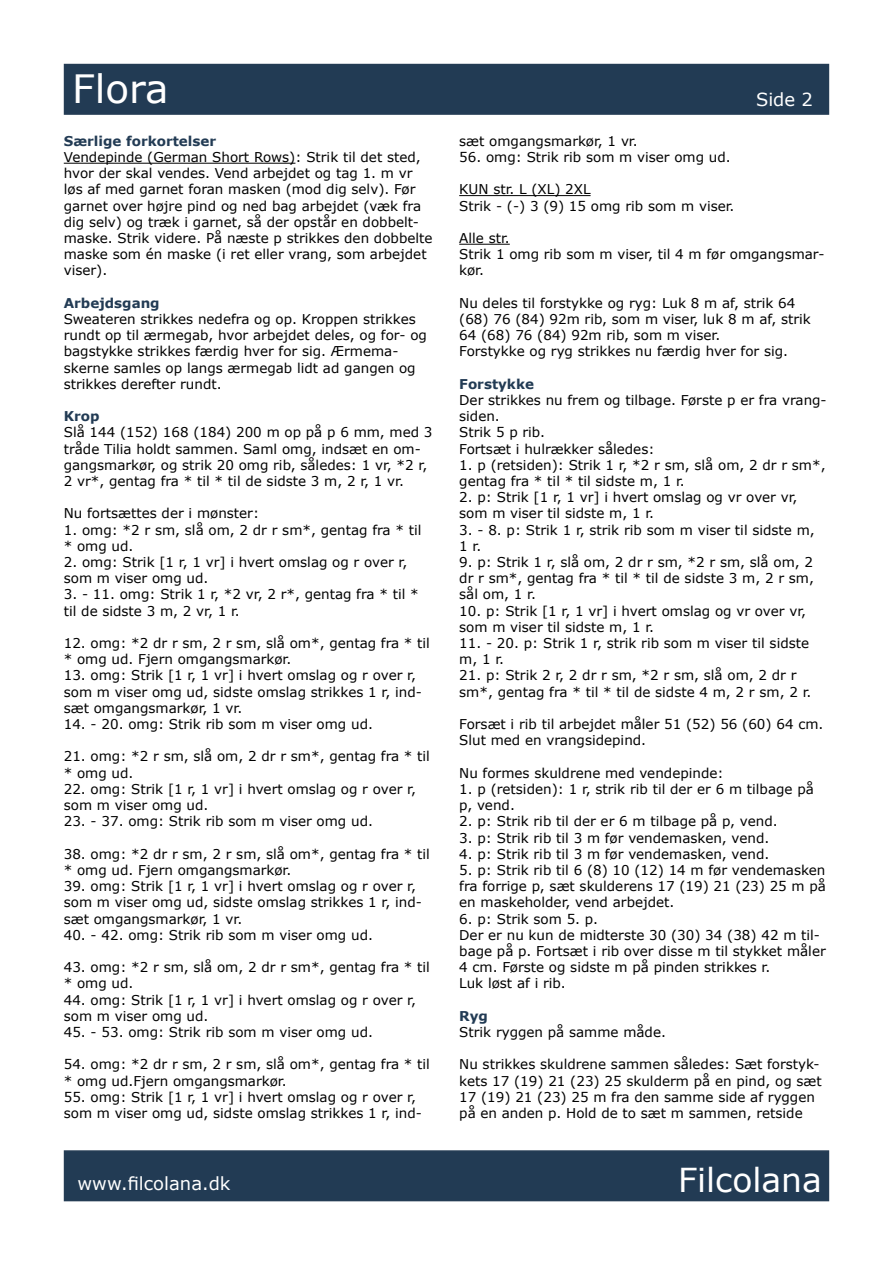
<style>
.page{position:relative;width:893px;height:1263px;background:#fff}
.page>*{position:absolute;margin:0;border:0;box-sizing:border-box;transform-origin:0 0}
.t1{font:39px "Verdana";color:#fff}
.t2{font:33px "Verdana";color:#fff}
.t3{font:18px "Verdana";color:#fff}
.t4{font:13.5px/16.2px "Verdana";color:#000}
.t5{font:700 13.5px "Verdana";color:#223b54}
</style>
<div class="page">
<div style="left:64px;top:64px;width:765px;height:51px;background:#223b54;border:2px solid #243c54"></div>
<div style="left:64px;top:1150px;width:765px;height:51px;background:#223b54;border:2px solid #243c54"></div>
<hr style="left:64px;top:163px;width:231px;height:1px;background:#000">
<hr style="left:459px;top:195px;width:132px;height:1px;background:#000">
<hr style="left:459px;top:244px;width:51px;height:1px;background:#000">
<h1 class="t1" style="left:72px;top:62px;width:98px">Flora</h1>
<p class="t5" style="left:64px;top:131px;width:154px">Særlige forkortelser</p>
<p class="t4" style="left:64px;top:149px;width:370px">Vendepinde (German Short Rows): Strik til det sted, hvor der skal vendes. Vend arbejdet og tag 1. m vr løs af med garnet foran masken (mod dig selv). Før garnet over højre pind og ned bag arbejdet (væk fra dig selv) og træk i garnet, så der opstår en dobbelt&shy;maske. Strik videre. På næste p strikkes den dobbelte maske som én maske (i ret eller vrang, som arbejdet viser).</p>
<p class="t5" style="left:64px;top:293px;width:97px">Arbejdsgang</p>
<p class="t4" style="left:64px;top:311px;width:365px">Sweateren strikkes nedefra og op. Kroppen strikkes rundt op til ærmegab, hvor arbejdet deles, og for- og bagstykke strikkes færdig hver for sig. Ærmema&shy;skerne samles op langs ærmegab lidt ad gangen og strikkes derefter rundt.</p>
<p class="t5" style="left:64px;top:407px;width:37px">Krop</p>
<p class="t4" style="left:64px;top:424px;width:370px">Slå 144 (152) 168 (184) 200 m op på p 6 mm, med 3 tråde Tilia holdt sammen. Saml omg, indsæt en om&shy;gangsmarkør, og strik 20 omg rib, således: 1 vr, *2 r, 2 vr*, gentag fra * til * til de sidste 3 m, 2 r, 1 vr.</p>
<p class="t4" style="left:64px;top:505px;width:197px">Nu fortsættes der i mønster:</p>
<p class="t4" style="left:64px;top:521px;width:359px">1. omg: *2 r sm, slå om, 2 dr r sm*, gentag fra * til * omg ud.</p>
<p class="t4" style="left:64px;top:554px;width:345px">2. omg: Strik [1 r, 1 vr] i hvert omslag og r over r, som m viser omg ud.</p>
<p class="t4" style="left:64px;top:586px;width:356px">3. - 11. omg: Strik 1 r, *2 vr, 2 r*, gentag fra * til * til de sidste 3 m, 2 vr, 1 r.</p>
<p class="t4" style="left:64px;top:635px;width:368px">12. omg: *2 dr r sm, 2 r sm, slå om*, gentag fra * til * omg ud. Fjern omgangsmarkør.</p>
<p class="t4" style="left:64px;top:667px;width:360px">13. omg: Strik [1 r, 1 vr] i hvert omslag og r over r, som m viser omg ud, sidste omslag strikkes 1 r, ind&shy;sæt omgangsmarkør, 1 vr.</p>
<p class="t4" style="left:64px;top:716px;width:311px">14. - 20. omg: Strik rib som m viser omg ud.</p>
<p class="t4" style="left:64px;top:748px;width:368px">21. omg: *2 r sm, slå om, 2 dr r sm*, gentag fra * til * omg ud.</p>
<p class="t4" style="left:64px;top:781px;width:354px">22. omg: Strik [1 r, 1 vr] i hvert omslag og r over r, som m viser omg ud.</p>
<p class="t4" style="left:64px;top:813px;width:311px">23. - 37. omg: Strik rib som m viser omg ud.</p>
<p class="t4" style="left:64px;top:845px;width:368px">38. omg: *2 dr r sm, 2 r sm, slå om*, gentag fra * til * omg ud. Fjern omgangsmarkør.</p>
<p class="t4" style="left:64px;top:878px;width:360px">39. omg: Strik [1 r, 1 vr] i hvert omslag og r over r, som m viser omg ud, sidste omslag strikkes 1 r, ind&shy;sæt omgangsmarkør, 1 vr.</p>
<p class="t4" style="left:64px;top:926px;width:311px">40. - 42. omg: Strik rib som m viser omg ud.</p>
<p class="t4" style="left:64px;top:959px;width:368px">43. omg: *2 r sm, slå om, 2 dr r sm*, gentag fra * til * omg ud.</p>
<p class="t4" style="left:64px;top:991px;width:354px">44. omg: Strik [1 r, 1 vr] i hvert omslag og r over r, som m viser omg ud.</p>
<p class="t4" style="left:64px;top:1024px;width:311px">45. - 53. omg: Strik rib som m viser omg ud.</p>
<p class="t4" style="left:64px;top:1056px;width:368px">54. omg: *2 dr r sm, 2 r sm, slå om*, gentag fra * til * omg ud.Fjern omgangsmarkør.</p>
<p class="t4" style="left:64px;top:1088px;width:360px">55. omg: Strik [1 r, 1 vr] i hvert omslag og r over r, som m viser omg ud, sidste omslag strikkes 1 r, ind-</p>
<h3 class="t3" style="left:756px;top:87px;width:58px">Side 2</h3>
<p class="t4" style="left:459px;top:133px;width:180px">sæt omgangsmarkør, 1 vr.</p>
<p class="t4" style="left:459px;top:149px;width:273px">56. omg: Strik rib som m viser omg ud.</p>
<p class="t4" style="left:459px;top:181px;width:277px">KUN str. L (XL) 2XL<br>Strik - (-) 3 (9) 15 omg rib som m viser.</p>
<p class="t4" style="left:459px;top:230px;width:367px">Alle str.<br>Strik 1 omg rib som m viser, til 4 m før omgangsmar&shy;kør.</p>
<p class="t4" style="left:459px;top:295px;width:353px">Nu deles til forstykke og ryg: Luk 8 m af, strik 64 (68) 76 (84) 92m rib, som m viser, luk 8 m af, strik 64 (68) 76 (84) 92m rib, som m viser.<br>Forstykke og ryg strikkes nu færdig hver for sig.</p>
<p class="t5" style="left:459px;top:374px;width:76px">Forstykke</p>
<p class="t4" style="left:459px;top:392px;width:369px">Der strikkes nu frem og tilbage. Første p er fra vrang&shy;siden.<br>Strik 5 p rib.<br>Fortsæt i hulrækker således:</p>
<p class="t4" style="left:459px;top:457px;width:368px">1. p (retsiden): Strik 1 r, *2 r sm, slå om, 2 dr r sm*, gentag fra * til * til sidste m, 1 r.</p>
<p class="t4" style="left:459px;top:489px;width:340px">2. p: Strik [1 r, 1 vr] i hvert omslag og vr over vr, som m viser til sidste m, 1 r.</p>
<p class="t4" style="left:459px;top:521px;width:357px">3. - 8. p: Strik 1 r, strik rib som m viser til sidste m,<br>1 r.</p>
<p class="t4" style="left:459px;top:554px;width:356px;text-align:justify">9. p: Strik 1 r, slå om, 2 dr r sm, *2 r sm, slå om, 2 dr r sm*, gentag fra * til * til de sidste 3 m, 2 r sm, sål om, 1 r.</p>
<p class="t4" style="left:459px;top:602px;width:348px">10. p: Strik [1 r, 1 vr] i hvert omslag og vr over vr, som m viser til sidste m, 1 r.</p>
<p class="t4" style="left:459px;top:635px;width:351px">11. - 20. p: Strik 1 r, strik rib som m viser til sidste m, 1 r.</p>
<p class="t4" style="left:459px;top:667px;width:354px">21. p: Strik 2 r, 2 dr r sm, *2 r sm, slå om, 2 dr r sm*, gentag fra * til * til de sidste 4 m, 2 r sm, 2 r.</p>
<p class="t4" style="left:459px;top:716px;width:366px">Forsæt i rib til arbejdet måler 51 (52) 56 (60) 64 cm.<br>Slut med en vrangsidepind.</p>
<p class="t4" style="left:459px;top:764px;width:266px">Nu formes skuldrene med vendepinde:</p>
<p class="t4" style="left:459px;top:781px;width:356px">1. p (retsiden): 1 r, strik rib til der er 6 m tilbage på p, vend.</p>
<p class="t4" style="left:459px;top:813px;width:320px">2. p: Strik rib til der er 6 m tilbage på p, vend.</p>
<p class="t4" style="left:459px;top:829px;width:312px">3. p: Strik rib til 3 m før vendemasken, vend.</p>
<p class="t4" style="left:459px;top:845px;width:312px">4. p: Strik rib til 3 m før vendemasken, vend.</p>
<p class="t4" style="left:459px;top:862px;width:368px;text-align:justify">5. p: Strik rib til 6 (8) 10 (12) 14 m før vendemasken fra forrige p, sæt skulderens 17 (19) 21 (23) 25 m på en maskeholder, vend arbejdet.</p>
<p class="t4" style="left:459px;top:910px;width:368px">6. p: Strik som 5. p.<br>Der er nu kun de midterste 30 (30) 34 (38) 42 m til&shy;bage på p. Fortsæt i rib over disse m til stykket måler 4 cm. Første og sidste m på pinden strikkes r.<br>Luk løst af i rib.</p>
<p class="t5" style="left:459px;top:1006px;width:30px">Ryg</p>
<p class="t4" style="left:459px;top:1024px;width:208px">Strik ryggen på samme måde.</p>
<p class="t4" style="left:459px;top:1056px;width:364px">Nu strikkes skuldrene sammen således: Sæt forstyk&shy;kets 17 (19) 21 (23) 25 skulderm på en pind, og sæt 17 (19) 21 (23) 25 m fra den samme side af ryggen på en anden p. Hold de to sæt m sammen, retside</p>
<h3 class="t3" style="left:78px;top:1171px;width:154px">www.filcolana.dk</h3>
<h2 class="t2" style="left:678px;top:1157px;width:145px">Filcolana</h2>
</div>
